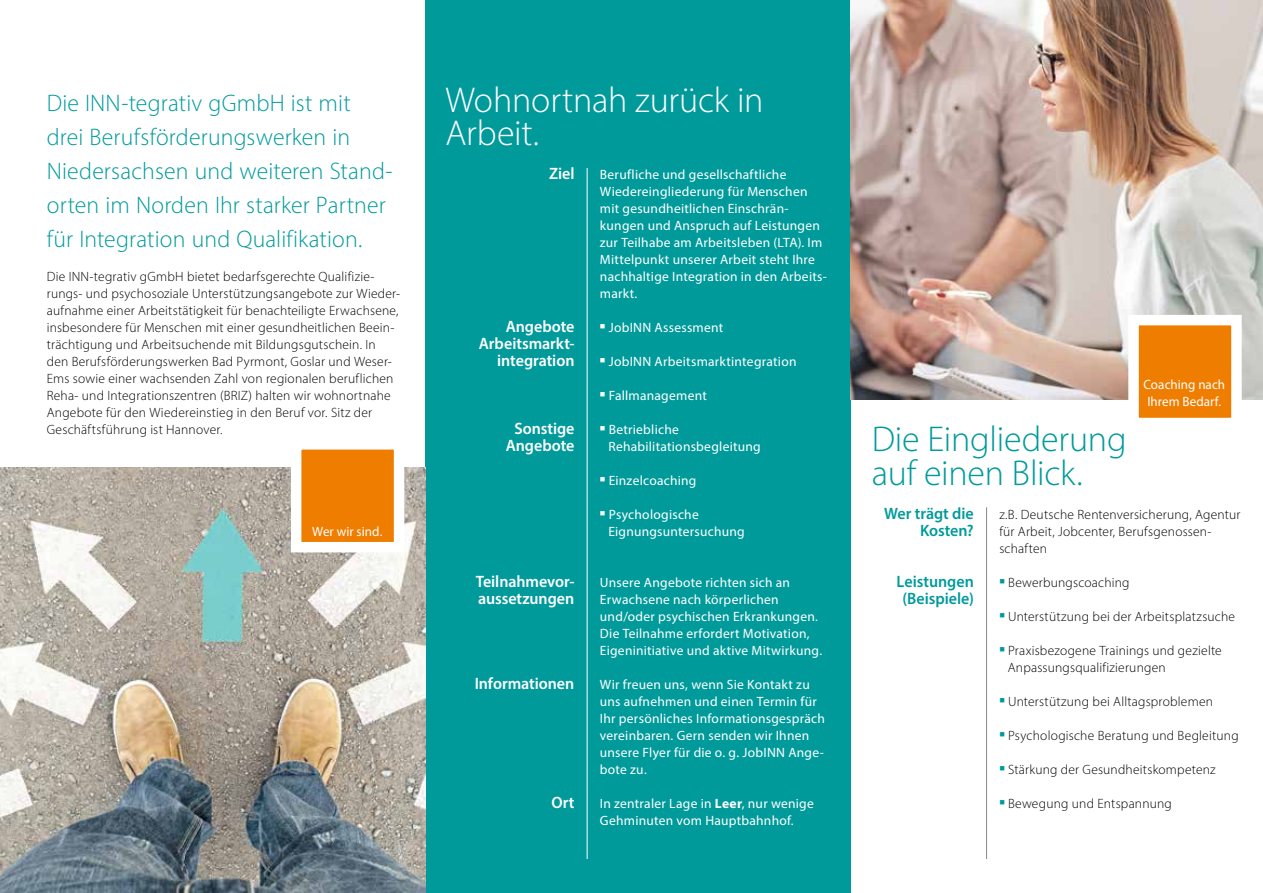
<style>
.page{position:relative;width:1263px;height:893px;background:#fff}
.page>*{position:absolute;margin:0;border:0;box-sizing:border-box;transform-origin:0 0}
.t1{font:300 36px/34px "Myriad Pro";letter-spacing:-.005em;color:#009a9b}
.t2{font:300 36px/33px "Myriad Pro";letter-spacing:-.005em;color:#fff}
.t3{font:300 24px/34px "Myriad Pro";letter-spacing:.005em;color:#009a9b}
.t4{font:600 16.5px/17px "Myriad Pro";color:#fff;text-align:right}
.t5{font:600 16.5px/17px "Myriad Pro";color:#009a9b;text-align:right}
.t6{font:300 13.5px/17px "Myriad Pro";letter-spacing:.015em;color:#000}
.t7{font:13.5px/17px "Myriad Pro";letter-spacing:.02em;color:#fff}
.t8{font:13.5px/17.2px "Myriad Pro";color:#fff}
.s1{font-weight:700}
</style>
<div class="page">
<div style="left:425px;top:0;width:425px;height:893px;background:#009a9b"></div>
<img style="left:0;top:468px;width:425px;height:425px">
<img style="left:850px;top:0;width:413px;height:400px">
<svg style="left:286px;top:449px;width:124px;height:109px"></svg>
<svg style="left:1123px;top:310px;width:124px;height:108px"></svg>
<hr style="left:587px;top:168px;width:1px;height:691px;background:#fff">
<hr style="left:986px;top:507px;width:1px;height:352px;background:#878787">
<h2 class="t3" style="left:47px;top:85px;width:347px">Die INN-tegrativ gGmbH ist mit drei Berufsförderungswerken in Niedersachsen und weiteren Stand&shy;orten im Norden Ihr starker Partner für Integration und Qualifikation.</h2>
<p class="t6" style="left:47px;top:268px;width:355px">Die INN-tegrativ gGmbH bietet bedarfsgerechte Qualifizie&shy;rungs- und psychosoziale Unterstützungsangebote zur Wieder&shy;aufnahme einer Arbeitstätigkeit für benachteiligte Erwachsene, insbesondere für Menschen mit einer gesundheitlichen Beein&shy;trächtigung und Arbeitsuchende mit Bildungsgutschein. In den Berufsförderungswerken Bad Pyrmont, Goslar und Weser-Ems sowie einer wachsenden Zahl von regionalen beruflichen Reha- und Integrationszentren (BRIZ) halten wir wohnortnahe Angebote für den Wiedereinstieg in den Beruf vor. Sitz der Geschäftsführung ist Hannover.</p>
<p class="t8" style="left:312px;top:522px;width:72px">Wer wir sind.</p>
<h1 class="t2" style="left:445px;top:83px;width:319px">Wohnortnah zurück in<br>Arbeit.</h1>
<p class="t4" style="left:549px;top:164px;width:27px">Ziel</p>
<p class="t4" style="left:479px;top:317px;width:97px">Angebote<br>Arbeitsmarkt&shy;integration</p>
<p class="t4" style="left:506px;top:419px;width:70px;text-align:center">Sonstige<br>Angebote</p>
<p class="t4" style="left:476px;top:572px;width:100px;text-align:left">Teilnahmevor&shy;aussetzungen</p>
<p class="t4" style="left:475px;top:674px;width:101px">Informationen</p>
<p class="t4" style="left:551px;top:793px;width:24px">Ort</p>
<p class="t7" style="left:600px;top:165px;width:229px">Berufliche und gesellschaftliche Wiedereingliederung für Menschen mit gesundheitlichen Einschrän&shy;kungen und Anspruch auf Leistungen zur Teilhabe am Arbeitsleben (LTA). Im Mittelpunkt unserer Arbeit steht Ihre nachhaltige Integration in den Arbeits&shy;markt.</p>
<p class="t7" style="left:600px;top:318px;width:125px">■ JobINN Assessment</p>
<p class="t7" style="left:600px;top:352px;width:198px">■ JobINN Arbeitsmarktintegration</p>
<p class="t7" style="left:600px;top:386px;width:108px">■ Fallmanagement</p>
<p class="t7" style="left:608px;top:420px;width:154px;text-indent:-9px">■ Betriebliche<br>Rehabilitationsbegleitung</p>
<p class="t7" style="left:600px;top:472px;width:98px">■ Einzelcoaching</p>
<p class="t7" style="left:608px;top:506px;width:138px;text-indent:-9px">■ Psychologische<br>Eignungsuntersuchung</p>
<p class="t7" style="left:600px;top:574px;width:224px">Unsere Angebote richten sich an Erwachsene nach körperlichen und/oder psychischen Erkrankungen.<br>Die Teilnahme erfordert Motivation, Eigeninitiative und aktive Mitwirkung.</p>
<p class="t7" style="left:600px;top:676px;width:226px">Wir freuen uns, wenn Sie Kontakt zu uns aufnehmen und einen Termin für<br>Ihr persönliches Informationsgespräch vereinbaren. Gern senden wir Ihnen unsere Flyer für die o. g. JobINN Ange&shy;bote zu.</p>
<p class="t7" style="left:600px;top:795px;width:215px">In zentraler Lage in <span class="s1">Leer</span>, nur wenige<br>Gehminuten vom Hauptbahnhof.</p>
<h1 class="t1" style="left:872px;top:421px;width:256px">Die Eingliederung auf einen Blick.</h1>
<p class="t8" style="left:1143px;top:375px;width:83px">Coaching nach<br>Ihrem Bedarf.</p>
<p class="t5" style="left:884px;top:504px;width:91px">Wer trägt die<br>Kosten?</p>
<p class="t5" style="left:897px;top:572px;width:79px;text-align:center">Leistungen (Beispiele)</p>
<p class="t6" style="left:999px;top:506px;width:243px">z.B. Deutsche Rentenversicherung, Agentur für Arbeit, Jobcenter, Berufsgenossen&shy;schaften</p>
<p class="t6" style="left:999px;top:574px;width:132px"><sup>■</sup> Bewerbungscoaching</p>
<p class="t6" style="left:999px;top:608px;width:237px"><sup>■</sup> Unterstützung bei der Arbeitsplatzsuche</p>
<p class="t6" style="left:1008px;top:642px;width:215px;text-indent:-9px"><sup>■</sup> Praxisbezogene Trainings und gezielte<br>Anpassungsqualifizierungen</p>
<p class="t6" style="left:999px;top:693px;width:215px"><sup>■</sup> Unterstützung bei Alltagsproblemen</p>
<p class="t6" style="left:999px;top:727px;width:241px"><sup>■</sup> Psychologische Beratung und Begleitung</p>
<p class="t6" style="left:999px;top:761px;width:218px"><sup>■</sup> Stärkung der Gesundheitskompetenz</p>
<p class="t6" style="left:999px;top:795px;width:174px"><sup>■</sup> Bewegung und Entspannung</p>
</div>
